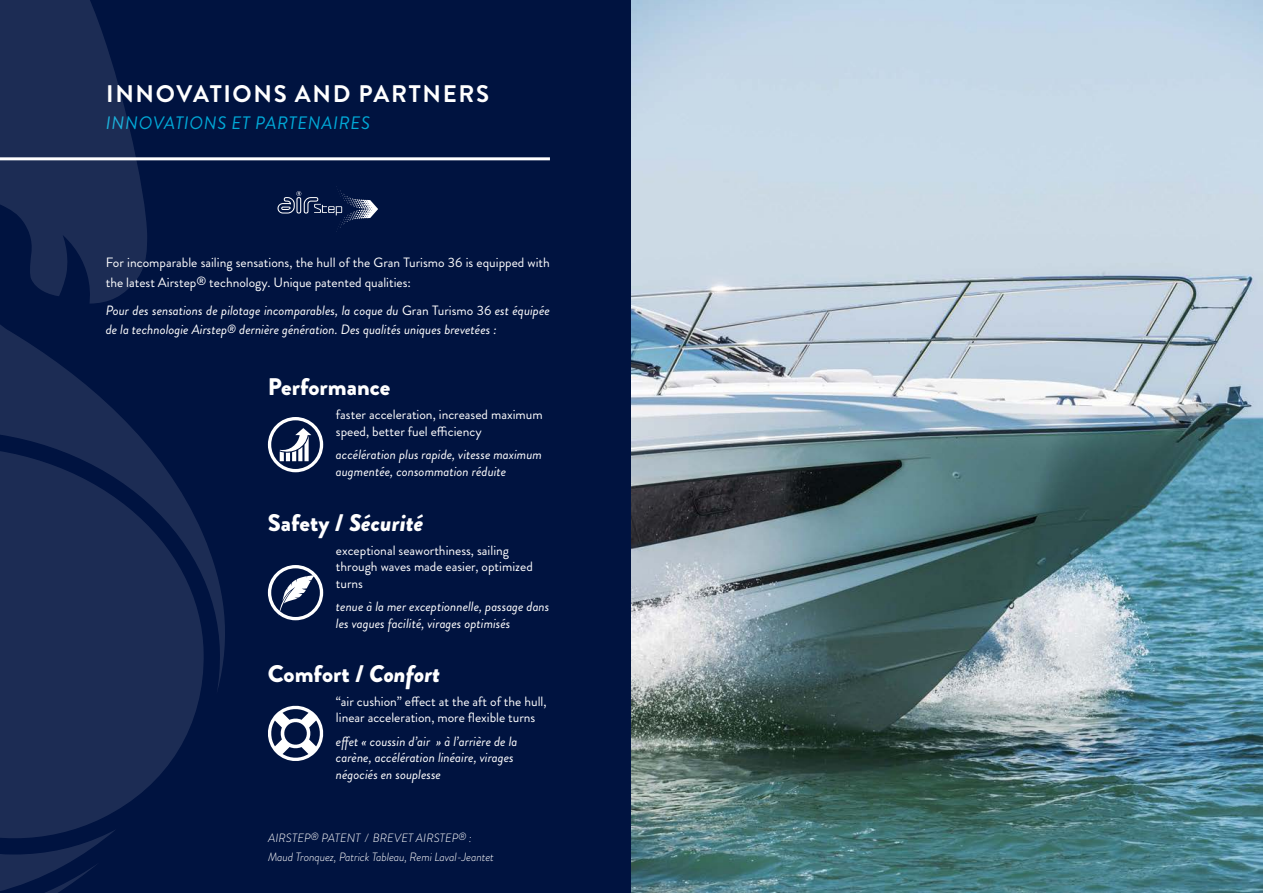
<style>
.page{position:relative;width:1263px;height:893px;background:#fff}
.page>*{position:absolute;margin:0;border:0;box-sizing:border-box;transform-origin:0 0}
.t1{font:900 24px "Brandon Grotesque";color:#fff}
.t2{font:700 24px "Brandon Grotesque";letter-spacing:.07em;color:#fff}
.t3{font:italic 900 24px "Brandon Grotesque";color:#fff}
.t4{font:italic 18px "Brandon Grotesque";letter-spacing:.04em;color:#00a9d8}
.t5{font:italic 13.5px/16.5px "Brandon Grotesque";color:#fff}
.t6{font:13.5px/16.5px "Brandon Grotesque";color:#fff}
.t7{font:italic 300 12px/18.8px "Brandon Grotesque";letter-spacing:-.01em;color:#fff}
.s1{font-size:12px}
.s2{font-style:normal}
.s3{font-style:italic}
.s4{font-size:10.5px}
</style>
<div class="page">
<div style="left:0;top:0;width:631px;height:893px;background:#001340"></div>
<hr style="left:0;top:157px;width:550px;height:3px;background:#fff">
<svg style="left:0;top:0;width:227px;height:893px;fill:#1c2c54"></svg>
<svg style="left:277px;top:186px;width:101px;height:46px"></svg>
<svg style="left:268px;top:705px;width:56px;height:56px"></svg>
<svg style="left:268px;top:417px;width:55px;height:55px"></svg>
<svg style="left:268px;top:565px;width:55px;height:55px"></svg>
<img style="left:631px;top:0;width:632px;height:893px">
<p class="t2" style="left:106px;top:77px;width:385px">INNOVATIONS AND PARTNERS</p>
<p class="t4" style="left:106px;top:111px;width:266px">INNOVATIONS ET PARTENAIRES</p>
<p class="t6" style="left:106px;top:253px;width:446px;line-height:19.5px">For incomparable sailing sensations, the hull of the Gran Turismo 36 is equipped with the latest Airstep<span class="s1">®</span> technology. Unique patented qualities:</p>
<p class="t5" style="left:106px;top:301px;width:446px;line-height:19.5px">Pour des sensations de pilotage incomparables, la coque du <span class="s2">Gran Turismo 36</span> est équipée de la technologie Airstep<span class="s1">®</span> dernière génération. Des qualités uniques brevetées :</p>
<p class="t1" style="left:268px;top:370px;width:124px">Performance</p>
<p class="t6" style="left:336px;top:406px;width:208px">faster acceleration, increased maximum speed, better fuel efficiency</p>
<p class="t5" style="left:336px;top:447px;width:208px">accélération plus rapide, vitesse maximum augmentée, consommation réduite</p>
<p class="t3" style="left:268px;top:505px;width:157px"><span class="s2">Safety /</span> Sécurité</p>
<p class="t6" style="left:336px;top:542px;width:198px">exceptional seaworthiness, sailing through waves made easier, optimized turns</p>
<p class="t5" style="left:336px;top:599px;width:215px">tenue à la mer exceptionnelle, passage dans les vagues facilité, virages optimisés</p>
<p class="t1" style="left:268px;top:656px;width:174px">Comfort / <span class="s3">Confort</span></p>
<p class="t6" style="left:336px;top:693px;width:212px">“air cushion” effect at the aft of the hull, linear acceleration, more flexible turns</p>
<p class="t5" style="left:336px;top:733px;width:183px">effet « coussin d’air » à l’arrière de la carène, accélération linéaire, virages négociés en souplesse</p>
<p class="t7" style="left:268px;top:828px;width:227px">AIRSTEP<span class="s4">®</span> PATENT / BREVET AIRSTEP<span class="s4">®</span> :<br>Maud Tronquez, Patrick Tableau, Remi Laval-Jeantet</p>
</div>
